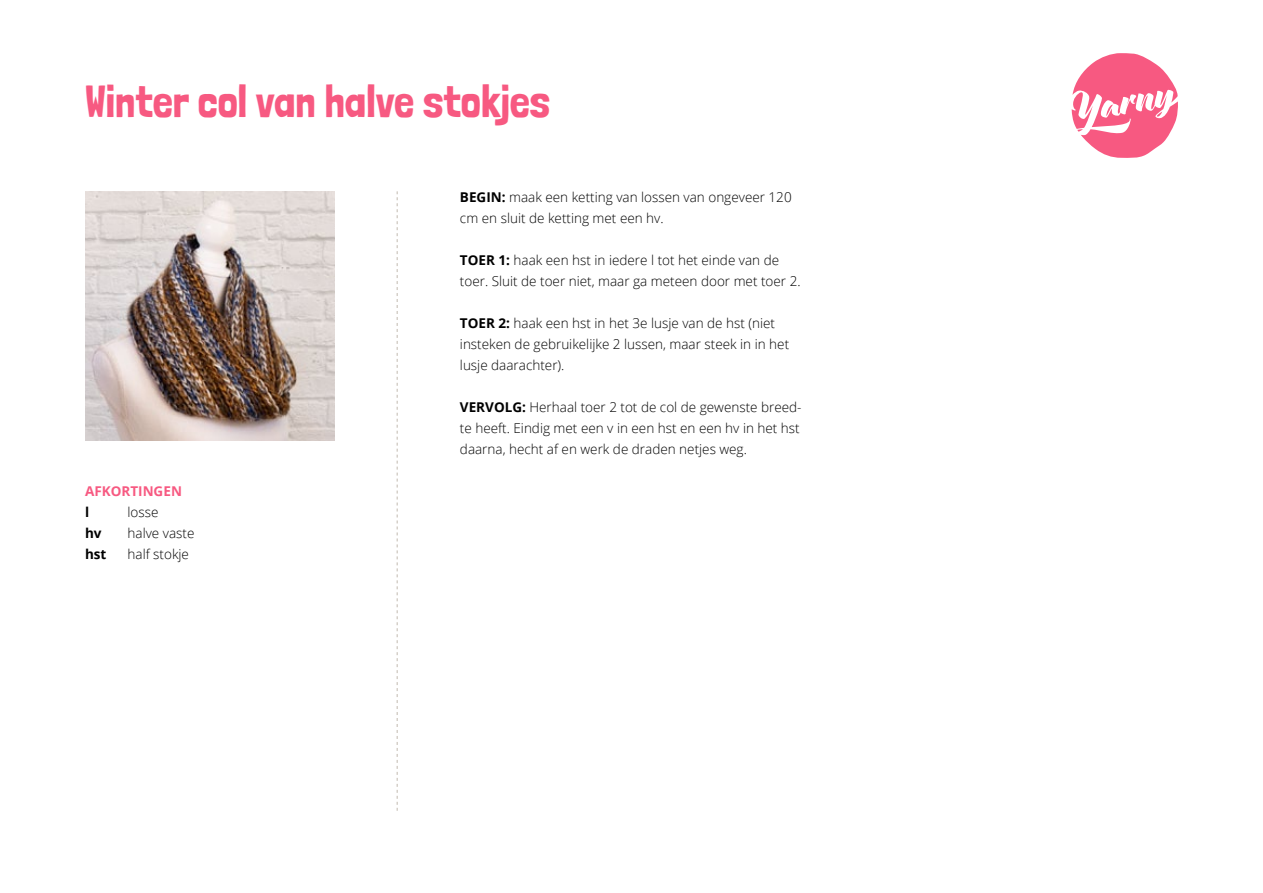
<style>
.page{position:relative;width:1263px;height:893px;background:#fff}
.page>*{position:absolute;margin:0;border:0;box-sizing:border-box;transform-origin:0 0}
.t1{font:45px "Londrina Solid";color:#f75981}
.t2{font:300 13.5px/21px "Open Sans";color:#000}
.t3{font:700 13.5px "Open Sans";color:#f75981}
.t4{font:700 13.5px "Open Sans";color:#000}
.s1{font-weight:700}
</style>
<div class="page">
<svg style="left:1071px;top:53px;width:107px;height:105px"></svg>
<svg style="left:397px;top:191px;width:1px;height:620px"></svg>
<img style="left:85px;top:191px;width:249px;height:250px">
<h1 class="t1" style="left:85px;top:75px;width:467px">Winter col van halve stokjes</h1>
<p class="t3" style="left:85px;top:481px;width:98px">AFKORTINGEN</p>
<p class="t4" style="left:85px;top:502px;width:6px">L</p>
<p class="t2" style="left:128px;top:501px;width:32px">losse</p>
<p class="t4" style="left:85px;top:523px;width:18px">HV</p>
<p class="t2" style="left:128px;top:522px;width:68px">halve vaste</p>
<p class="t4" style="left:85px;top:544px;width:23px">HST</p>
<p class="t2" style="left:128px;top:543px;width:63px">half stokje</p>
<p class="t2" style="left:460px;top:186px;width:333px"><span class="s1">BEGIN:</span> maak een ketting van lossen van ongeveer 120 cm en sluit de ketting met een hv.</p>
<p class="t2" style="left:460px;top:249px;width:342px"><span class="s1">TOER 1:</span> haak een hst in iedere l tot het einde van de toer. Sluit de toer niet, maar ga meteen door met toer 2.</p>
<p class="t2" style="left:460px;top:312px;width:331px"><span class="s1">TOER 2:</span> haak een hst in het 3e lusje van de hst (niet insteken de gebruikelijke 2 lussen, maar steek in in het lusje daarachter).</p>
<p class="t2" style="left:460px;top:396px;width:343px"><span class="s1">VERVOLG:</span> Herhaal toer 2 tot de col de gewenste breed&shy;te heeft. Eindig met een v in een hst en een hv in het hst daarna, hecht af en werk de draden netjes weg.</p>
</div>
